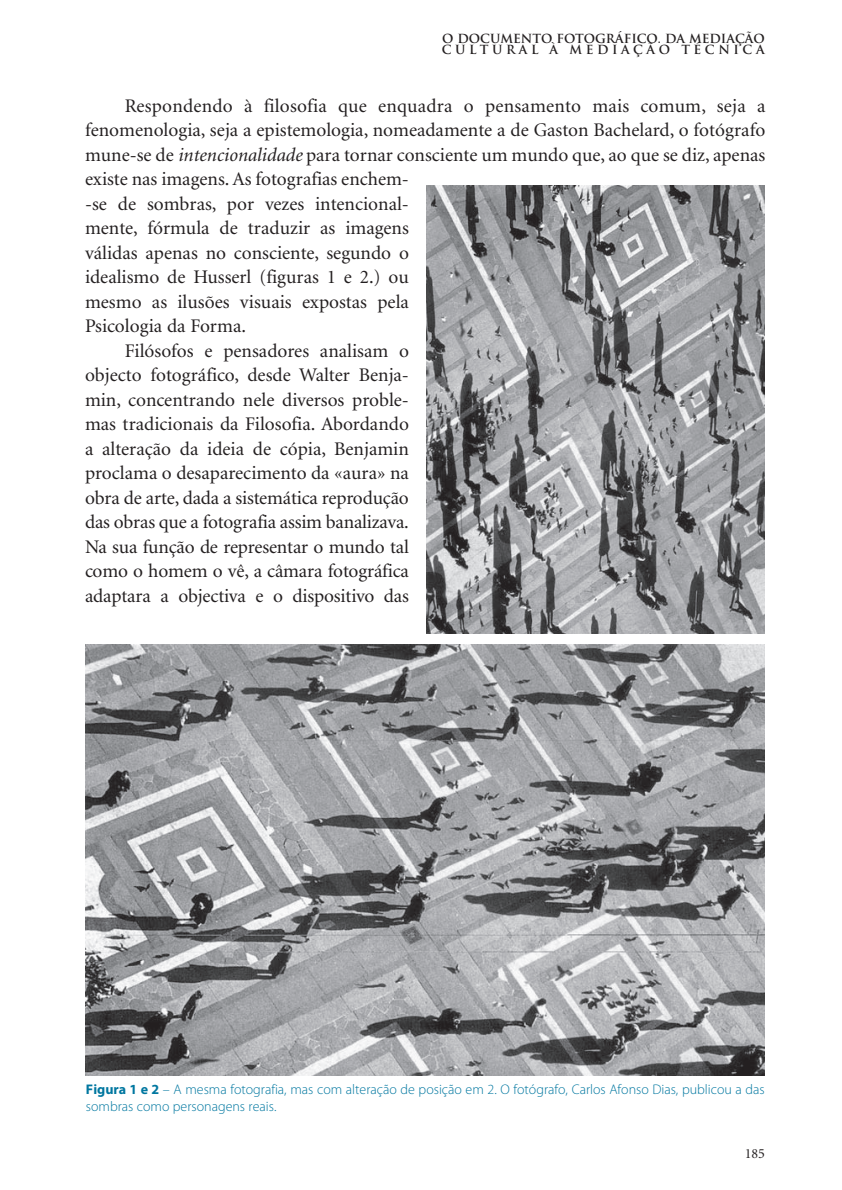
<style>
.page{position:relative;width:842px;height:1190px;background:#fff}
.page>*{position:absolute;margin:0;border:0;box-sizing:border-box;transform-origin:0 0}
.t1{font:19.25px "Minion";color:#231f20}
.t2{font:300 14px/16.8px "Myriad Pro";color:#0077a0}
.t3{font:14px "Minion";color:#231f20}
.t4{font:700 12.25px/10.5px "Trajan";color:#231f20}
.s1{font-style:italic}
.s2{font-weight:700}
</style>
<div class="page">
<img style="left:426px;top:185px;width:339px;height:449px">
<img style="left:85px;top:645px;width:680px;height:431px">
<p class="t4" style="left:442px;top:34px;width:324px">O DOCUMENTO FOTOGRÁFICO. DA MEDIAÇÃO<br>CULTURAL À MEDIAÇÃO TÉCNICA</p>
<p class="t1" style="left:125px;top:98px;width:642px">Respondendo à filosofia que enquadra o pensamento mais comum, seja a</p>
<p class="t1" style="left:85px;top:123px;width:682px">fenomenologia, seja a epistemologia, nomeadamente a de Gaston Bachelard, o fotógrafo</p>
<p class="t1" style="left:85px;top:147px;width:682px">mune-se de <span class="s1">intencionalidade</span> para tornar consciente um mundo que, ao que se diz, apenas</p>
<p class="t1" style="left:85px;top:172px;width:325px">existe nas imagens. As fotografias enchem-</p>
<p class="t1" style="left:85px;top:196px;width:325px">-se de sombras, por vezes intencional-</p>
<p class="t1" style="left:85px;top:221px;width:325px">mente, fórmula de traduzir as imagens</p>
<p class="t1" style="left:85px;top:245px;width:325px">válidas apenas no consciente, segundo o</p>
<p class="t1" style="left:85px;top:270px;width:325px">idealismo de Husserl (figuras 1 e 2.) ou</p>
<p class="t1" style="left:85px;top:294px;width:325px">mesmo as ilusões visuais expostas pela</p>
<p class="t1" style="left:85px;top:319px;width:162px">Psicologia da Forma.</p>
<p class="t1" style="left:125px;top:343px;width:286px">Filósofos e pensadores analisam o</p>
<p class="t1" style="left:85px;top:368px;width:325px">objecto fotográfico, desde Walter Benja-</p>
<p class="t1" style="left:85px;top:392px;width:325px">min, concentrando nele diversos proble-</p>
<p class="t1" style="left:85px;top:417px;width:325px">mas tradicionais da Filosofia. Abordando</p>
<p class="t1" style="left:85px;top:441px;width:325px">a alteração da ideia de cópia, Benjamin</p>
<p class="t1" style="left:85px;top:466px;width:325px">proclama o desaparecimento da «aura» na</p>
<p class="t1" style="left:85px;top:490px;width:325px">obra de arte, dada a sistemática reprodução</p>
<p class="t1" style="left:85px;top:515px;width:325px">das obras que a fotografia assim banalizava.</p>
<p class="t1" style="left:85px;top:539px;width:325px">Na sua função de representar o mundo tal</p>
<p class="t1" style="left:85px;top:564px;width:325px">como o homem o vê, a câmara fotográfica</p>
<p class="t1" style="left:85px;top:588px;width:325px">adaptara a objectiva e o dispositivo das</p>
<p class="t2" style="left:86px;top:1082px;width:680px"><span class="s2">Figura 1 e 2</span> – A mesma fotografia, mas com alteração de posição em 2. O fotógrafo, Carlos Afonso Dias, publicou a das sombras como personagens reais.</p>
<p class="t3" style="left:744px;top:1148px;width:22px">185</p>
</div>
